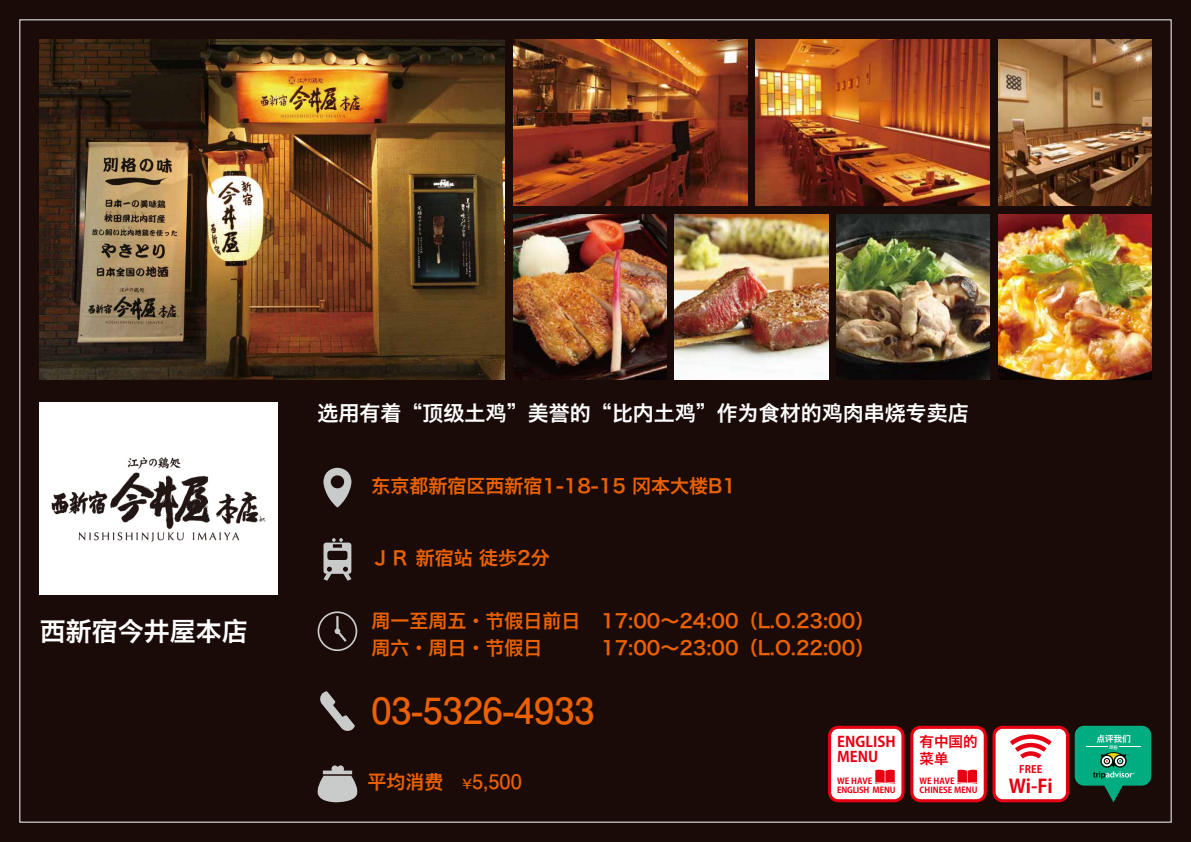
<style>
.page{position:relative;width:1191px;height:842px;background:#1a0b08}
.page>*{position:absolute;margin:0;border:0;box-sizing:border-box;transform-origin:0 0}
.t1{font:700 36px "Futo Go B101 Pr 5";color:#eb6100}
.t2{font:26px "Hiragino Sans GB W6";color:#fff}
.t3{font:21px "Hiragino Sans GB W6";color:#fff}
.t4{font:19px/27px "Hiragino Sans GB W6";color:#eb6100}
.t5{font:700 18.7px "Koz Go Pr 6 N";color:#e60012}
.t6{font:700 14.5px/15.6px "Koz Go Pr 6 N";color:#e60012}
.t7{font:14.5px/16.6px "Hiragino Sans GB W6";color:#e60012}
.t8{font:700 10.3px "Koz Go Pr 6 N";color:#e60012}
.t9{font:8.7px "Hiragino Sans GB W6";color:#fff}
.t10{font:700 8.3px/9.3px "Koz Go Pr 6 N";color:#e60012}
.t11{font:700 8.3px/9.3px "Koz Go Pr 6 N";letter-spacing:-.02em;color:#e60012}
.t12{font:4.5px "Hiragino Sans GB W6";color:#fff}
.s1{font-family:"Futo Go B101 Pr 5";font-weight:700;font-size:14px}
.s2{font-family:"Futo Go B101 Pr 5";font-weight:700;font-size:20px}
</style>
<div class="page">
<img style="left:513px;top:40px;width:234px;height:166px">
<img style="left:998px;top:40px;width:153px;height:166px">
<img style="left:755px;top:40px;width:234px;height:166px">
<img style="left:40px;top:40px;width:465px;height:340px">
<img style="left:513px;top:214px;width:153px;height:166px">
<img style="left:998px;top:214px;width:153px;height:166px">
<img style="left:836px;top:214px;width:153px;height:166px">
<img style="left:675px;top:214px;width:153px;height:166px">
<div style="left:40px;top:403px;width:238px;height:192px;background:#fff"></div>
<img style="left:51px;top:457px;width:215px;height:85px">
<svg style="left:992px;top:726px;width:77px;height:76px;background:#f4c3c7"></svg>
<svg style="left:910px;top:726px;width:76px;height:76px;background:#f6cdd1"></svg>
<svg style="left:828px;top:726px;width:76px;height:76px;background:#f7cdd1"></svg>
<div style="left:1074px;top:726px;width:77px;height:60px;background:#00ac80;border-radius:9px"></div>
<svg style="left:1086px;top:752px;width:54px;height:50px"></svg>
<svg style="left:323px;top:468px;width:28px;height:39px"></svg>
<svg style="left:323px;top:538px;width:28px;height:43px"></svg>
<svg style="left:320px;top:691px;width:35px;height:40px"></svg>
<svg style="left:317px;top:611px;width:40px;height:40px"></svg>
<svg style="left:317px;top:765px;width:41px;height:37px"></svg>
<h2 class="t2" style="left:40px;top:614px;width:209px">西新宿今井屋本店</h2>
<p class="t3" style="left:317px;top:399px;width:653px">选用有着“顶级土鸡”美誉的“比内土鸡”作为食材的鸡肉串烧专卖店</p>
<p class="t4" style="left:371px;top:472px;width:366px">东京都新宿区西新宿1-18-15 冈本大楼B1</p>
<p class="t4" style="left:371px;top:543px;width:180px">ＪＲ 新宿站 徒歩2分</p>
<p class="t4" style="left:371px;top:607px;width:504px">周一至周五·节假日前日 17:00～24:00（L.O.23:00）周六·周日·节假日</p>
<p class="t4" style="left:601px;top:634px;width:275px">17:00～23:00（L.O.22:00）</p>
<h1 class="t1" style="left:371px;top:682px;width:224px">03-5326-4933</h1>
<p class="t4" style="left:367px;top:768px;width:156px">平均消费　<span class="s1">¥</span><span class="s2">5,500</span></p>
<p class="t6" style="left:837px;top:734px;width:60px">ENGLISH<br>MENU</p>
<p class="t11" style="left:837px;top:776px;width:60px">WE HAVE<br>ENGLISH MENU</p>
<p class="t7" style="left:919px;top:733px;width:60px">有中国的菜单</p>
<p class="t10" style="left:919px;top:776px;width:60px">WE HAVE<br>CHINESE MENU</p>
<p class="t8" style="left:1019px;top:764px;width:25px">FREE</p>
<p class="t5" style="left:1008px;top:775px;width:46px">Wi-Fi</p>
<p class="t9" style="left:1096px;top:733px;width:36px">点评我们</p>
<p class="t12" style="left:1109px;top:744px;width:10px">尽在</p>
</div>
